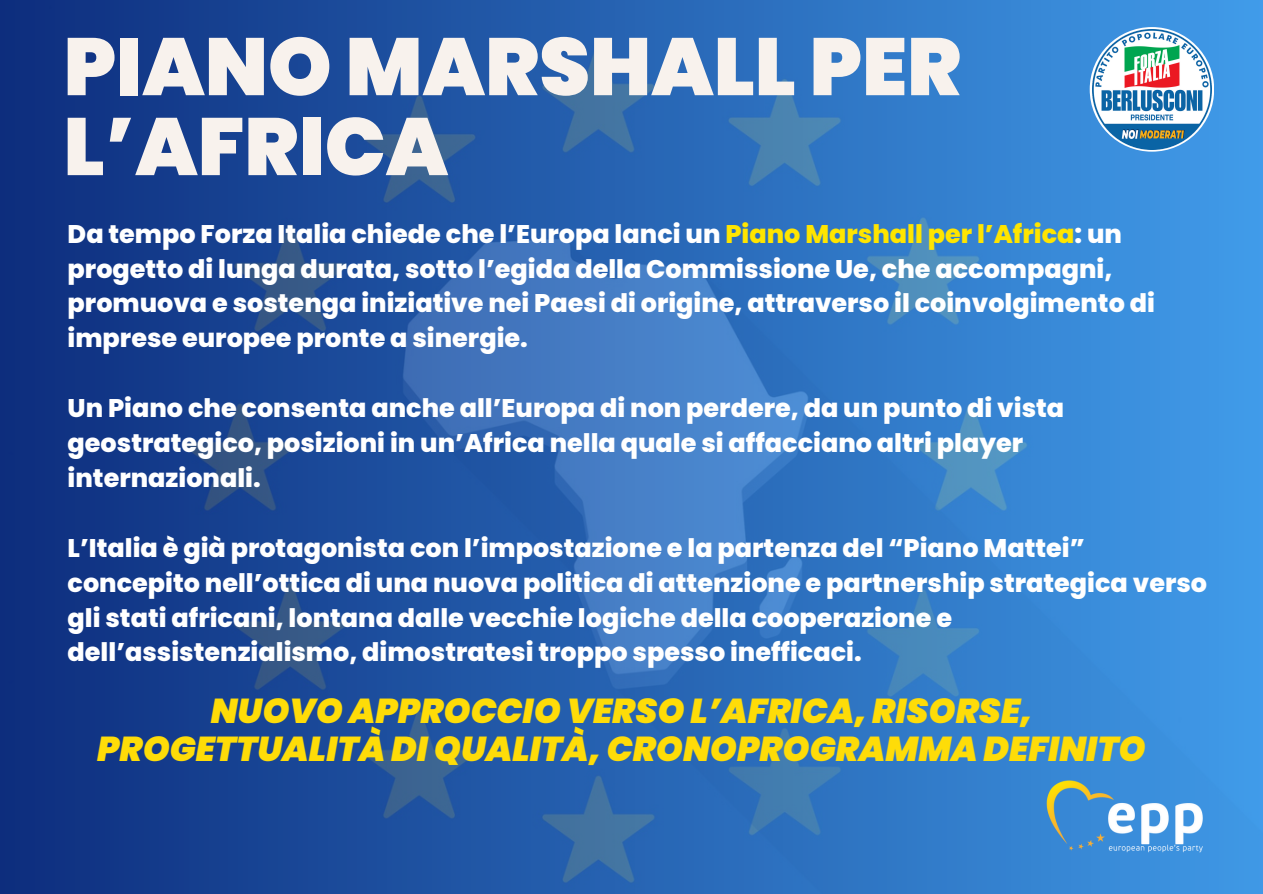
<style>
.page{position:relative;width:1263px;height:894px;background:#fff}
.page>*{position:absolute;margin:0;border:0;box-sizing:border-box;transform-origin:0 0}
.t1{font:900 81px/79.8px "Poppins";color:#f8f2ed}
.t2{font:italic 900 34.5px "Poppins";color:#fedc08}
.t3{font:800 25.5px/34.8px "Poppins";color:#fff}
.s1{color:#ffe500}
</style>
<div class="page">
<img style="left:0;top:0;width:1263px;height:893px">
<img style="left:1031px;top:767px;width:188px;height:97px">
<img style="left:1092px;top:30px;width:120px;height:119px">
<p class="t1" style="left:64px;top:27px;width:899px">PIANO MARSHALL PER<br>L’AFRICA</p>
<p class="t3" style="left:68px;top:216px;width:1089px">Da tempo Forza Italia chiede che l’Europa lanci un <span class="s1">Piano Marshall per l’Africa</span>: un progetto di lunga durata, sotto l’egida della Commissione Ue, che accompagni, promuova e sostenga iniziative nei Paesi di origine, attraverso il coinvolgimento di imprese europee pronte a sinergie.</p>
<p class="t3" style="left:68px;top:390px;width:998px">Un Piano che consenta anche all’Europa di non perdere, da un punto di vista geostrategico, posizioni in un’Africa nella quale si affacciano altri player internazionali.</p>
<p class="t3" style="left:68px;top:530px;width:1141px">L’Italia è già protagonista con l’impostazione e la partenza del “Piano Mattei” concepito nell’ottica di una nuova politica di attenzione e partnership strategica verso gli stati africani, lontana dalle vecchie logiche della cooperazione e dell’assistenzialismo, dimostratesi troppo spesso inefficaci.</p>
<p class="t2" style="left:211px;top:687px;width:823px">NUOVO APPROCCIO VERSO L’AFRICA, RISORSE,</p>
<h2 class="t2" style="left:97px;top:724px;width:1050px">PROGETTUALITÀ DI QUALITÀ, CRONOPROGRAMMA DEFINITO</h2>
</div>
